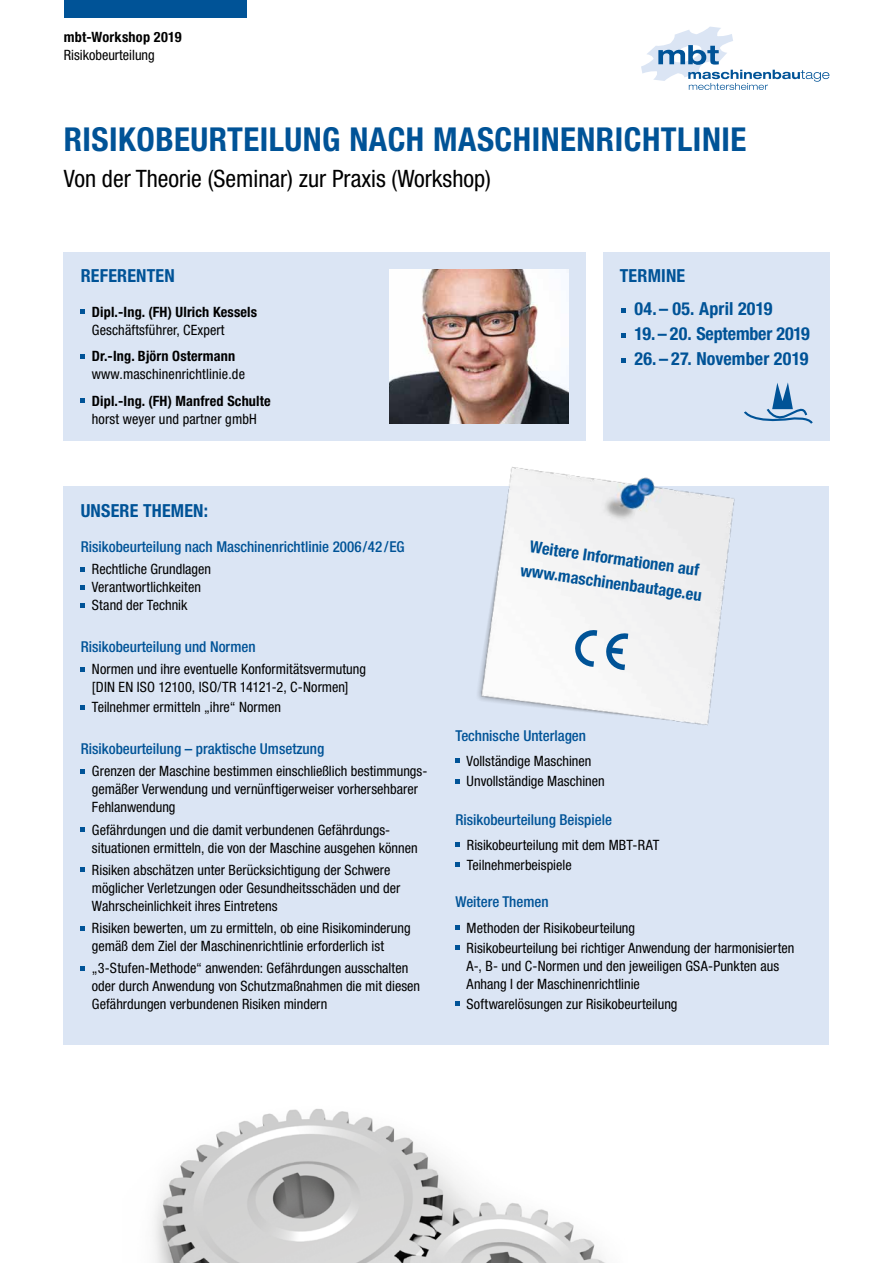
<style>
.page{position:relative;width:893px;height:1263px;background:#fff}
.page>*{position:absolute;margin:0;border:0;box-sizing:border-box;transform-origin:0 0}
.t1{font:700 condensed 33px "Helvetica Neue LT Std";letter-spacing:.015em;color:#005397}
.t2{font:condensed 24px "Helvetica Neue LT Std";color:#000}
.t3{font:700 condensed 18px "Helvetica Neue LT Std";letter-spacing:.01em;color:#005397}
.t4{font:700 condensed 18px "Helvetica Neue LT Std";letter-spacing:-.01em;color:#005397}
.t5{font:700 condensed 16.5px/24.5px "Helvetica Neue LT Std";color:#005397;text-align:center}
.t6{font:500 condensed 15px "Helvetica Neue LT Std";color:#005397}
.t7{font:condensed 14.25px/18px "Helvetica Neue LT Std";color:#000}
.t8{font:700 condensed 14.25px "Helvetica Neue LT Std";letter-spacing:.01em;color:#000}
</style>
<div class="page">
<div style="left:603px;top:252px;width:226px;height:189px;background:#dbe5f4"></div>
<svg style="left:621px;top:308px;width:4px;height:4px"></svg>
<svg style="left:621px;top:333px;width:4px;height:4px"></svg>
<svg style="left:621px;top:358px;width:4px;height:4px"></svg>
<div style="left:64px;top:252px;width:522px;height:189px;background:#dbe5f4"></div>
<svg style="left:81px;top:310px;width:4px;height:4px"></svg>
<svg style="left:81px;top:354px;width:4px;height:4px"></svg>
<svg style="left:81px;top:399px;width:4px;height:4px"></svg>
<div style="left:64px;top:486px;width:765px;height:558px;background:#dbe5f4"></div>
<svg style="left:81px;top:567px;width:4px;height:4px"></svg>
<svg style="left:81px;top:585px;width:4px;height:4px"></svg>
<svg style="left:81px;top:603px;width:4px;height:4px"></svg>
<svg style="left:81px;top:667px;width:4px;height:4px"></svg>
<svg style="left:81px;top:705px;width:4px;height:4px"></svg>
<svg style="left:81px;top:769px;width:4px;height:4px"></svg>
<svg style="left:81px;top:827px;width:4px;height:5px"></svg>
<svg style="left:81px;top:868px;width:4px;height:4px"></svg>
<svg style="left:81px;top:926px;width:4px;height:4px"></svg>
<svg style="left:81px;top:966px;width:4px;height:4px"></svg>
<svg style="left:455px;top:842px;width:5px;height:5px"></svg>
<svg style="left:455px;top:862px;width:5px;height:5px"></svg>
<svg style="left:455px;top:925px;width:5px;height:4px"></svg>
<svg style="left:455px;top:945px;width:5px;height:5px"></svg>
<svg style="left:455px;top:1001px;width:5px;height:5px"></svg>
<svg style="left:744px;top:382px;width:69px;height:42px"></svg>
<div style="left:64px;top:0;width:183px;height:17px;background:#005397"></div>
<img style="left:455px;top:421px;width:337px;height:363px">
<svg style="left:641px;top:27px;width:188px;height:63px"></svg>
<svg style="left:574px;top:629px;width:23px;height:38px"></svg>
<svg style="left:605px;top:632px;width:23px;height:38px"></svg>
<img style="left:154px;top:1109px;width:452px;height:154px">
<img style="left:389px;top:269px;width:179px;height:155px">
<p class="t8" style="left:64px;top:28px;width:119px">mbt-Workshop 2019</p>
<p class="t7" style="left:64px;top:45px;width:93px">Risikobeurteilung</p>
<h1 class="t1" style="left:64px;top:119px;width:684px">RISIKOBEURTEILUNG NACH MASCHINENRICHTLINIE</h1>
<h2 class="t2" style="left:64px;top:165px;width:429px">Von der Theorie (Seminar) zur Praxis (Workshop)</h2>
<p class="t3" style="left:81px;top:265px;width:95px">REFERENTEN</p>
<p class="t8" style="left:92px;top:303px;width:167px">Dipl.-Ing. (FH) Ulrich Kessels</p>
<p class="t7" style="left:92px;top:321px;width:134px">Geschäftsführer, CExpert</p>
<p class="t8" style="left:92px;top:348px;width:145px">Dr.-Ing. Björn Ostermann</p>
<p class="t7" style="left:92px;top:365px;width:155px">www.maschinenrichtlinie.de</p>
<p class="t8" style="left:92px;top:392px;width:180px">Dipl.-Ing. (FH) Manfred Schulte</p>
<p class="t7" style="left:92px;top:410px;width:166px">horst weyer und partner gmbH</p>
<p class="t3" style="left:620px;top:265px;width:67px">TERMINE</p>
<p class="t3" style="left:634px;top:298px;width:139px">04. – 05. April 2019</p>
<p class="t4" style="left:634px;top:323px;width:177px">19. – 20. September 2019</p>
<p class="t3" style="left:634px;top:348px;width:175px">26. – 27. November 2019</p>
<p class="t3" style="left:81px;top:500px;width:129px">UNSERE THEMEN:</p>
<p class="t6" style="left:81px;top:538px;width:325px">Risikobeurteilung nach Maschinenrichtlinie 2006/42 /EG</p>
<p class="t7" style="left:92px;top:560px;width:121px">Rechtliche Grundlagen<br>Verantwortlichkeiten<br>Stand der Technik</p>
<p class="t6" style="left:81px;top:638px;width:176px">Risikobeurteilung und Normen</p>
<p class="t7" style="left:92px;top:660px;width:276px">Normen und ihre eventuelle Konformitätsvermutung [DIN EN ISO 12100, ISO/TR 14121-2, C-Normen]</p>
<p class="t7" style="left:92px;top:698px;width:191px">Teilnehmer ermitteln „ihre“ Normen</p>
<p class="t6" style="left:81px;top:740px;width:245px">Risikobeurteilung – praktische Umsetzung</p>
<p class="t7" style="left:92px;top:762px;width:337px">Grenzen der Maschine bestimmen einschließlich bestimmungs&shy;gemäßer Verwendung und vernünftigerweiser vorhersehbarer<br>Fehlanwendung</p>
<p class="t7" style="left:92px;top:820px;width:327px">Gefährdungen und die damit verbundenen Gefährdungs&shy;situationen ermitteln, die von der Maschine ausgehen können</p>
<p class="t7" style="left:92px;top:861px;width:310px">Risiken abschätzen unter Berücksichtigung der Schwere möglicher Verletzungen oder Gesundheitsschäden und der<br>Wahrscheinlichkeit ihres Eintretens</p>
<p class="t7" style="left:92px;top:919px;width:320px">Risiken bewerten, um zu ermitteln, ob eine Risikominderung gemäß dem Ziel der Maschinenrichtlinie erforderlich ist</p>
<p class="t7" style="left:92px;top:959px;width:330px">„3-Stufen-Methode“ anwenden: Gefährdungen ausschalten oder durch Anwendung von Schutzmaßnahmen die mit diesen<br>Gefährdungen verbundenen Risiken mindern</p>
<p class="t5" style="left:526px;top:533px;width:184px;rotate:8deg">Weitere Informationen auf www.maschinenbautage.eu</p>
<p class="t6" style="left:455px;top:726px;width:132px">Technische Unterlagen</p>
<p class="t7" style="left:467px;top:751px;width:140px;line-height:20.1px">Vollständige Maschinen<br>Unvollständige Maschinen</p>
<p class="t6" style="left:455px;top:810px;width:158px">Risikobeurteilung Beispiele</p>
<p class="t7" style="left:467px;top:835px;width:194px;line-height:20.1px">Risikobeurteilung mit dem MBT-RAT<br>Teilnehmerbeispiele</p>
<p class="t6" style="left:455px;top:893px;width:95px">Weitere Themen</p>
<p class="t7" style="left:467px;top:917px;width:329px;line-height:20.1px">Methoden der Risikobeurteilung<br>Risikobeurteilung bei richtiger Anwendung der harmonisierten</p>
<p class="t7" style="left:467px;top:956px;width:314px">A-, B- und C-Normen und den jeweiligen GSA-Punkten aus<br>Anhang I der Maschinenrichtlinie</p>
<p class="t7" style="left:467px;top:995px;width:212px">Softwarelösungen zur Risikobeurteilung</p>
</div>
